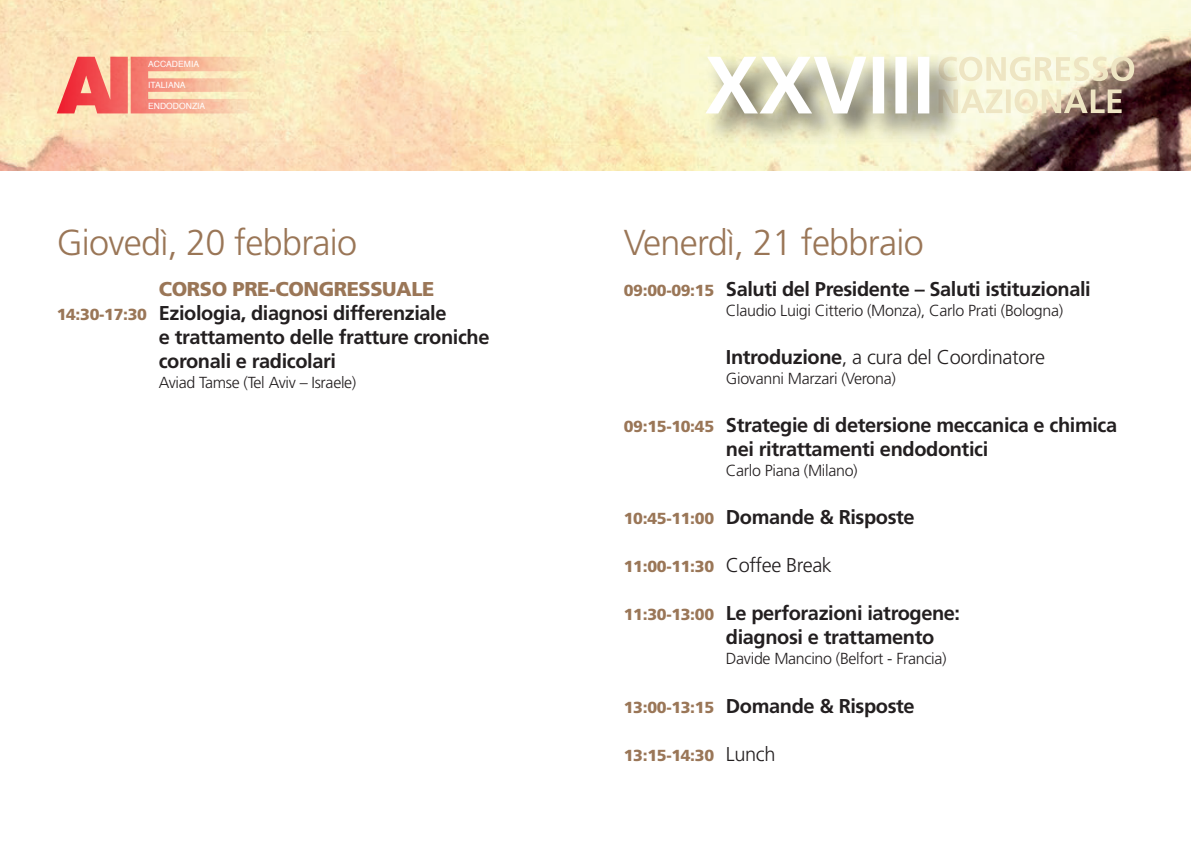
<style>
.page{position:relative;width:1191px;height:851px;background:#fff}
.page>*{position:absolute;margin:0;border:0;box-sizing:border-box;transform-origin:0 0}
.t1{font:300 36px "Frutiger";letter-spacing:-.02em;color:#9a7657}
.t2{font:700 20px/24px "Frutiger";letter-spacing:-.02em;color:#231f20}
.t3{font:300 20px "Frutiger";letter-spacing:-.02em;color:#231f20}
.t4{font:900 20px "Frutiger";letter-spacing:-.02em;color:#9a7657}
.t5{font:300 16px "Frutiger";letter-spacing:-.02em;color:#231f20}
.t6{font:900 16px "Frutiger";letter-spacing:-.02em;color:#9a7657}
.t7{font:8.6px "Helvetica";color:#fff}
.s1{font-weight:900;font-size:16px;color:#9a7657}
.s2{font-weight:700}
.s3{font-weight:300;font-size:20px;color:#231f20}
</style>
<div class="page">
<img style="left:0;top:0;width:1191px;height:170px">
<svg style="left:57px;top:57px;width:233px;height:56px;background:#f6ae93"></svg>
<svg style="left:962px;top:89px;width:159px;height:24px;background:#dad0b5"></svg>
<svg style="left:962px;top:57px;width:172px;height:24px;background:#ede7ca"></svg>
<div style="left:703px;top:52px;width:259px;height:95px;background:#231f20;opacity:.75"></div>
<svg style="left:705px;top:57px;width:224px;height:56px"></svg>
<p class="t7" style="left:148px;top:58px;width:52px">ACCADEMIA</p>
<p class="t7" style="left:148px;top:79px;width:39px">ITALIANA</p>
<p class="t7" style="left:148px;top:100px;width:59px">ENDODONZIA</p>
<h1 class="t1" style="left:57px;top:222px;width:302px">Giovedì, 20 febbraio</h1>
<p class="t4" style="left:159px;top:277px;width:277px">CORSO PRE-CONGRESSUALE</p>
<p class="t2" style="left:57px;top:301px;width:391px"><span class="s1">14:30-17:30</span> Eziologia, diagnosi differenziale</p>
<p class="t2" style="left:159px;top:325px;width:332px">e trattamento delle fratture croniche</p>
<p class="t2" style="left:159px;top:349px;width:179px">coronali e radicolari</p>
<p class="t5" style="left:159px;top:373px;width:199px">Aviad Tamse (Tel Aviv – Israele)</p>
<h1 class="t1" style="left:624px;top:222px;width:301px">Venerdì, 21 febbraio</h1>
<p class="t2" style="left:624px;top:277px;width:468px"><span class="s1">09:00-09:15</span> Saluti del Presidente – Saluti istituzionali</p>
<p class="t5" style="left:726px;top:301px;width:339px">Claudio Luigi Citterio (Monza), Carlo Prati (Bologna)</p>
<p class="t3" style="left:726px;top:346px;width:321px"><span class="s2">Introduzione</span>, a cura del Coordinatore</p>
<p class="t5" style="left:726px;top:369px;width:171px">Giovanni Marzari (Verona)</p>
<p class="t2" style="left:726px;top:413px;width:393px;text-indent:-102px"><span class="s1">09:15-10:45</span> Strategie di detersione meccanica e chimica nei ritrattamenti endodontici</p>
<p class="t5" style="left:726px;top:461px;width:133px">Carlo Piana (Milano)</p>
<p class="t2" style="left:624px;top:505px;width:292px"><span class="s1">10:45-11:00</span> Domande &amp; Risposte</p>
<p class="t6" style="left:624px;top:557px;width:210px">11:00-11:30 <span class="s3">Coffee Break</span></p>
<p class="t2" style="left:726px;top:601px;width:236px;text-indent:-102px"><span class="s1">11:30-13:00</span> Le perforazioni iatrogene: diagnosi e trattamento</p>
<p class="t5" style="left:726px;top:649px;width:222px">Davide Mancino (Belfort - Francia)</p>
<p class="t2" style="left:624px;top:693px;width:292px"><span class="s1">13:00-13:15</span> Domande &amp; Risposte</p>
<p class="t6" style="left:624px;top:745px;width:153px">13:15-14:30 <span class="s3">Lunch</span></p>
</div>
